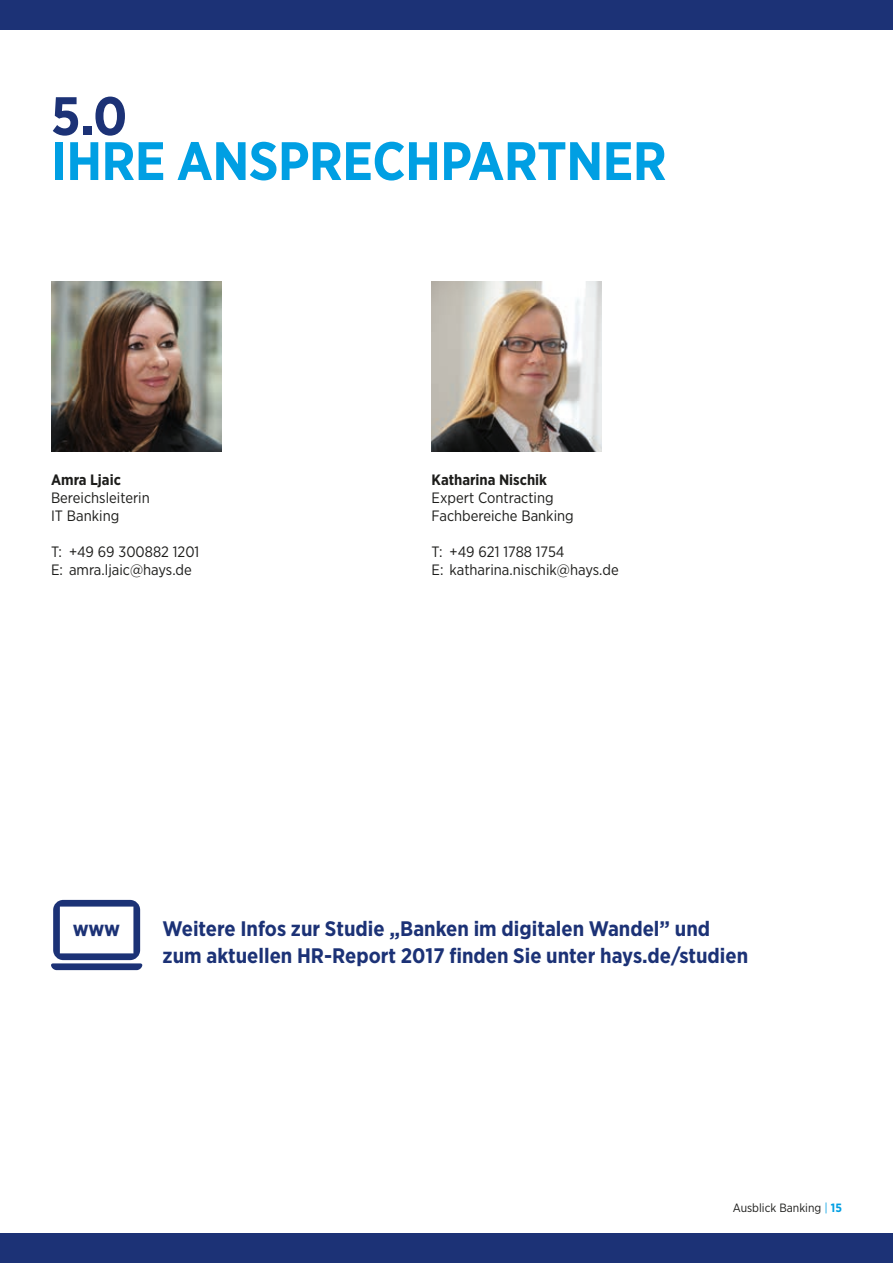
<style>
.page{position:relative;width:893px;height:1263px;background:#fff}
.page>*{position:absolute;margin:0;border:0;box-sizing:border-box;transform-origin:0 0}
.t1{font:700 54px "Gotham Narrow";letter-spacing:-.01em;color:#009fe3}
.t2{font:700 54px "Gotham Narrow";color:#1c3276}
.t3{font:700 21px/27px "Gotham Narrow";color:#1c3276}
.t4{font:15px/18px "Gotham Narrow";color:#1d1d1b}
.t5{font:700 15px "Gotham Narrow";color:#1d1d1b}
.t6{font:12px "Gotham Narrow";color:#1d1d1b}
.s1{color:#009fe3}
.s2{font-weight:700;color:#009fe3}
</style>
<div class="page">
<div style="left:0;top:0;width:893px;height:30px;background:#1c3276"></div>
<div style="left:0;top:1233px;width:893px;height:30px;background:#1c3276"></div>
<img style="left:51px;top:282px;width:170px;height:170px">
<img style="left:432px;top:282px;width:170px;height:170px">
<svg style="left:51px;top:900px;width:92px;height:70px"></svg>
<h1 class="t2" style="left:51px;top:81px;width:78px">5.0</h1>
<h1 class="t1" style="left:51px;top:126px;width:617px">IHRE ANSPRECHPARTNER</h1>
<p class="t5" style="left:51px;top:470px;width:71px">Amra Ljaic</p>
<p class="t4" style="left:51px;top:488px;width:100px">Bereichsleiterin<br>IT Banking</p>
<p class="t4" style="left:51px;top:542px;width:150px">T: +49 69 300882 1201<br>E: amra.ljaic@hays.de</p>
<p class="t5" style="left:432px;top:470px;width:117px">Katharina Nischik</p>
<p class="t4" style="left:432px;top:488px;width:144px">Expert Contracting<br>Fachbereiche Banking</p>
<p class="t4" style="left:432px;top:542px;width:189px">T: +49 621 1788 1754<br>E: katharina.nischik@hays.de</p>
<h2 class="t3" style="left:73px;top:915px;width:49px">www</h2>
<h2 class="t3" style="left:163px;top:915px;width:587px">Weitere Infos zur Studie „Banken im digitalen Wandel” und zum aktuellen HR-Report 2017 finden Sie unter hays.de/studien</h2>
<p class="t6" style="left:733px;top:1200px;width:111px">Ausblick Banking <span class="s1">|</span> <span class="s2">15</span></p>
</div>
